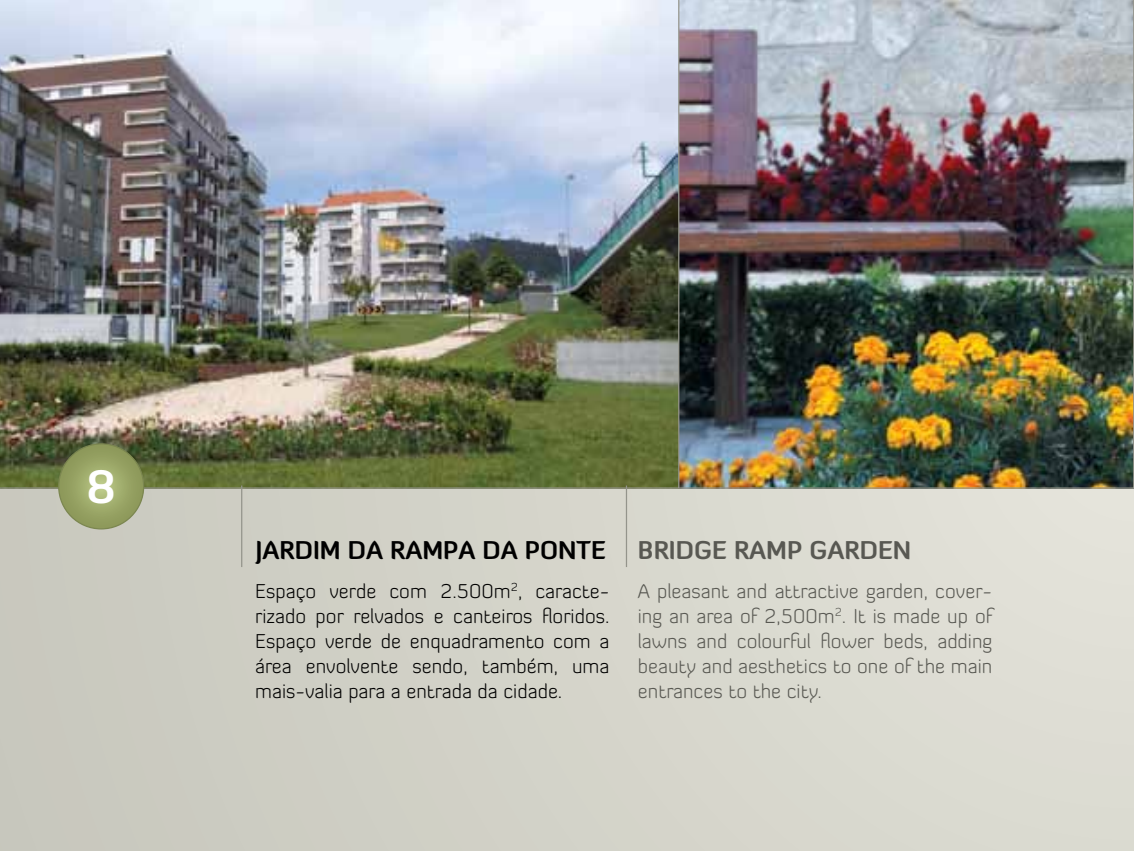
<style>
.page{position:relative;width:1134px;height:851px;background:#fff}
.page>*{position:absolute;margin:0;border:0;box-sizing:border-box;transform-origin:0 0}
.t1{font:700 45.5px "Diavlo";color:#fff}
.t2{font:700 25px "Diavlo";color:#000}
.t3{font:700 25px "Diavlo";color:#585852}
.t4{font:300 20px/25px "Diavlo";color:#000;text-align:justify}
.t5{font:300 20px/25px "Diavlo";color:#585852;text-align:justify}
</style>
<div class="page">
<div style="left:0;top:0;width:1134px;height:850px;background:linear-gradient(to right,#c7c7bd,#e1e0d7)"></div>
<img style="left:679px;top:0;width:454px;height:488px">
<img style="left:0;top:0;width:679px;height:488px">
<svg style="left:1133px;top:0;width:1px;height:488px"></svg>
<hr style="left:241px;top:485px;width:1px;height:82px;background:#94948b">
<hr style="left:626px;top:485px;width:1px;height:82px;background:#94948b">
<svg style="left:59px;top:444px;width:85px;height:85px;background:#98a465"></svg>
<h1 class="t1" style="left:86px;top:458px;width:32px">8</h1>
<p class="t2" style="left:255px;top:534px;width:24px">JARDIM</p>
<p class="t2" style="left:348px;top:534px;width:61px">DA RAMPA</p>
<p class="t2" style="left:483px;top:534px;width:60px">DA PON</p>
<p class="t2" style="left:577px;top:534px;width:28px">TE</p>
<p class="t4" style="left:255px;top:578px;width:356px">Espaço verde com 2.500m<sup>2</sup>, caracte&shy;rizado por relvados e canteiros floridos.<br>Espaço verde de enquadramento com a área envolvente sendo, também, uma mais-valia para a entrada da cidade.</p>
<p class="t3" style="left:638px;top:534px;width:275px">BRIDGE RAMP GARDEN</p>
<p class="t5" style="left:638px;top:578px;width:356px">A pleasant and attractive garden, cover&shy;ing an area of 2,500m<sup>2</sup>. It is made up of lawns and colourful flower beds, adding beauty and aesthetics to one of the main entrances to the city.</p>
</div>
